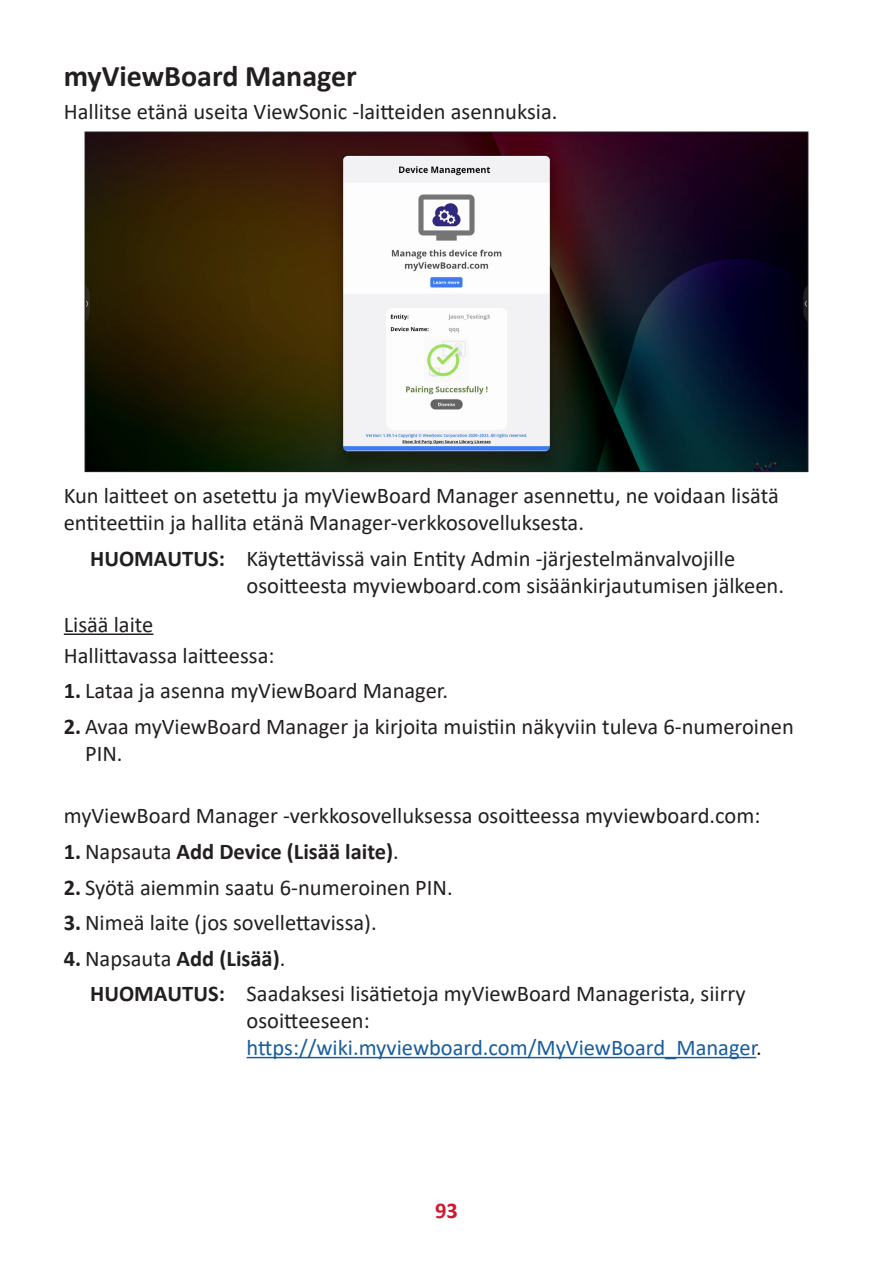
<style>
.page{position:relative;width:893px;height:1263px;background:#fff}
.page>*{position:absolute;margin:0;border:0;box-sizing:border-box;transform-origin:0 0}
.Heading_2{font:700 30px "Calibri";color:#231f20}
.Note{font:22.5px/27px "Calibri";color:#231f20}
.Body{font:22.5px/27px "Calibri";color:#231f20}
.t1{font:700 22.5px "Calibri";color:#231f20}
.t2{font:700 22.5px "Calibri";color:#ce182f}
.s1{font-weight:700}
.s2{font-weight:400}
.s3{color:#175d9e}
</style>
<div class="page">
<hr style="left:64px;top:633px;width:89px;height:2px;background:#231f20">
<hr style="left:247px;top:1057px;width:509px;height:1px;background:#175d9e">
<img style="left:87px;top:134px;width:719px;height:336px">
<p class="Heading_2" style="left:64px;top:55px;width:295px">myViewBoard Manager</p>
<p class="Body" style="left:64px;top:97px;width:495px">Hallitse etänä useita ViewSonic -laitteiden asennuksia.</p>
<p class="Body" style="left:64px;top:481px;width:717px">Kun laitteet on asetettu ja myViewBoard Manager asennettu, ne voidaan lisätä entiteettiin ja hallita etänä Manager-verkkosovelluksesta.</p>
<p class="Note" style="left:247px;top:544px;width:539px;text-indent:-156px"><span class="s1">HUOMAUTUS:</span> Käytettävissä vain Entity Admin -järjestelmänvalvojille osoitteesta myviewboard.com sisäänkirjautumisen jälkeen.</p>
<p class="Body" style="left:64px;top:610px;width:91px">Lisää laite</p>
<p class="Body" style="left:64px;top:641px;width:212px">Hallittavassa laitteessa:</p>
<p class="Note" style="left:64px;top:677px;width:386px"><span class="s1">1.</span> Lataa ja asenna myViewBoard Manager.</p>
<p class="Note" style="left:85px;top:712px;width:710px;text-indent:-21px"><span class="s1">2.</span> Avaa myViewBoard Manager ja kirjoita muistiin näkyviin tuleva 6-numeroinen<br>PIN.</p>
<p class="Body" style="left:64px;top:802px;width:698px">myViewBoard Manager -verkkosovelluksessa osoitteessa myviewboard.com:</p>
<p class="t1" style="left:64px;top:836px;width:337px">1. <span class="s2">Napsauta</span> Add Device (Lisää laite)<span class="s2">.</span></p>
<p class="Note" style="left:64px;top:873px;width:390px"><span class="s1">2.</span> Syötä aiemmin saatu 6-numeroinen PIN.</p>
<p class="Note" style="left:64px;top:908px;width:314px"><span class="s1">3.</span> Nimeä laite (jos sovellettavissa).</p>
<p class="t1" style="left:64px;top:942px;width:223px">4. <span class="s2">Napsauta</span> Add (Lisää)<span class="s2">.</span></p>
<p class="Note" style="left:247px;top:979px;width:517px;text-indent:-156px"><span class="s1">HUOMAUTUS:</span> Saadaksesi lisätietoja myViewBoard Managerista, siirry osoitteeseen: <span class="s3">https://wiki.myviewboard.com/MyViewBoard_Manager</span>.</p>
<p class="t2" style="left:435px;top:1194px;width:24px">93</p>
</div>
